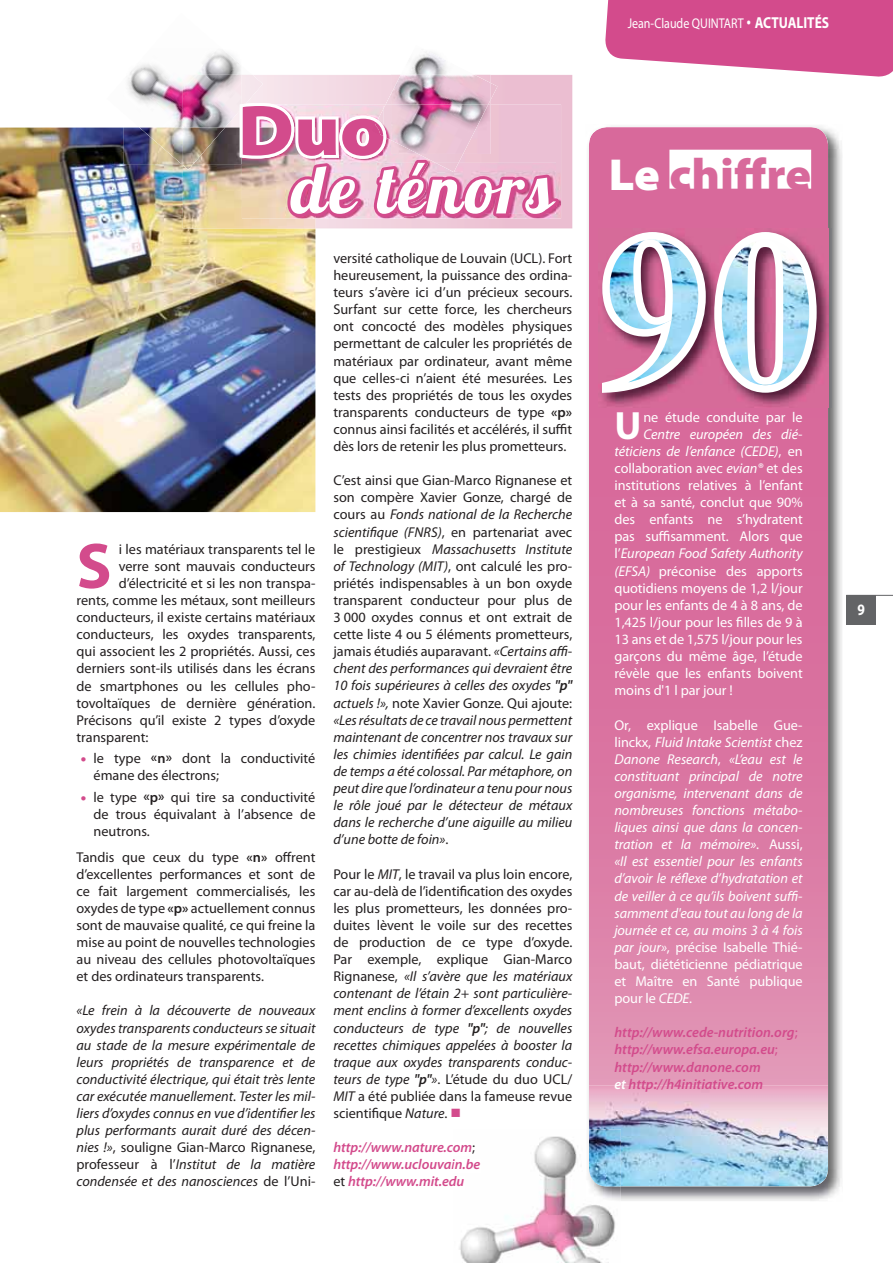
<style>
.page{position:relative;width:893px;height:1263px;background:#fff}
.page>*{position:absolute;margin:0;border:0;box-sizing:border-box;transform-origin:0 0}
.t1{font:900 semi-expanded 72px "Myriad Pro";color:#d34b8c}
.t2{font:67.5px "Lobster 1.4";letter-spacing:.05em;color:#fff}
.t3{font:700 64.95px "Myriad Pro";color:#d34b8c}
.t4{font:900 semi-expanded 45px "Myriad Pro";color:#d8699b}
.t5{font:700 39.6px "Myriad Pro";color:#fff}
.t6{font:700 15.9px "Myriad Pro";color:#fff;scale:.85 1}
.t7{font:14.25px/17.1px "Myriad Pro";color:#231f20;text-align:justify}
.t8{font:italic 14.25px/17.1px "Myriad Pro";color:#231f20;text-align:justify}
.t9{font:italic 14.25px/17.1px "Myriad Pro";letter-spacing:-.005em;color:#fff;text-align:justify}
.t10{font:14.25px/17.1px "Myriad Pro";letter-spacing:-.005em;color:#fff;text-align:justify}
.t11{font:italic 600 14.25px/17.1px "Myriad Pro";color:#d34b8c}
.t12{font:14.1px "Myriad Pro";color:#fff;scale:.85 1}
.s1{font-weight:900;font-stretch:semi-expanded;color:#d34b8c}
.s2{font-weight:600}
.s3{font-style:normal}
.s4{font-style:italic}
.s5{font-weight:600;font-style:italic}
.s6{font-weight:400;font-style:normal;color:#231f20}
.s7{font-weight:700;font-size:21.3px}
.s8{font-weight:700;font-size:15.9px}
.s9{color:#fff}
.s10{font-weight:400;font-style:normal}
</style>
<div class="page">
<img style="left:588px;top:126px;width:254px;height:1075px">
<svg style="left:589px;top:127px;width:239px;height:958px;background:#da77a2"></svg>
<img style="left:589px;top:1085px;width:239px;height:101px">
<img style="left:0;top:128px;width:315px;height:384px">
<div style="left:669px;top:150px;width:142px;height:39px;background:#fff"></div>
<img style="left:599px;top:229px;width:233px;height:179px">
<svg style="left:598px;top:228px;width:222px;height:169px"></svg>
<img style="left:183px;top:164px;width:57px;height:64px">
<img style="left:459px;top:1136px;width:156px;height:127px">
<img style="left:586px;top:1129px;width:35px;height:72px">
<img style="left:589px;top:1129px;width:32px;height:57px">
<img style="left:459px;top:1142px;width:13px;height:13px">
<svg style="left:472px;top:1145px;width:3px;height:9px"></svg>
<img style="left:459px;top:1159px;width:21px;height:13px">
<svg style="left:459px;top:1176px;width:5px;height:13px"></svg>
<img style="left:401px;top:75px;width:89px;height:19px">
<img style="left:391px;top:75px;width:10px;height:19px">
<img style="left:475px;top:74px;width:15px;height:1px">
<img style="left:475px;top:75px;width:15px;height:8px">
<img style="left:490px;top:83px;width:7px;height:11px">
<img style="left:410px;top:51px;width:37px;height:24px">
<img style="left:225px;top:128px;width:15px;height:36px">
<img style="left:124px;top:128px;width:15px;height:36px">
<svg style="left:181px;top:164px;width:12px;height:6px"></svg>
<img style="left:241px;top:75px;width:22px;height:19px">
<img style="left:124px;top:50px;width:117px;height:78px">
<img style="left:139px;top:128px;width:86px;height:36px">
<img style="left:183px;top:75px;width:58px;height:53px">
<img style="left:240px;top:94px;width:329px;height:146px">
<svg style="left:605px;top:0;width:288px;height:77px;background:#d8629b"></svg>
<div style="left:846px;top:595px;width:30px;height:30px;background:#636466"></div>
<hr style="left:846px;top:595px;width:47px;height:1px;background:#636466">
<h1 class="t1" style="left:238px;top:104px;width:149px">Duo</h1>
<h2 class="t2" style="left:291px;top:165px;width:259px">de ténors</h2>
<h3 class="t3" style="left:77px;top:542px;width:37px">S</h3>
<p class="t7" style="left:119px;top:542px;width:198px">i les matériaux transparents tel le</p>
<p class="t7" style="left:119px;top:559px;width:198px">verre sont mauvais conducteurs</p>
<p class="t7" style="left:119px;top:576px;width:198px">d’électricité et si les non transpa-</p>
<p class="t7" style="left:77px;top:593px;width:240px">rents, comme les métaux, sont meilleurs</p>
<p class="t7" style="left:77px;top:610px;width:240px">conducteurs, il existe certains matériaux</p>
<p class="t7" style="left:77px;top:627px;width:240px">conducteurs, les oxydes transparents,</p>
<p class="t7" style="left:77px;top:644px;width:240px">qui associent les 2 propriétés. Aussi, ces</p>
<p class="t7" style="left:77px;top:662px;width:240px">derniers sont-ils utilisés dans les écrans</p>
<p class="t7" style="left:77px;top:679px;width:240px">de smartphones ou les cellules pho-</p>
<p class="t7" style="left:77px;top:696px;width:240px">tovoltaïques de dernière génération.</p>
<p class="t7" style="left:77px;top:713px;width:240px">Précisons qu’il existe 2 types d’oxyde</p>
<p class="t7" style="left:77px;top:730px;width:73px">transparent:</p>
<p class="t7" style="left:94px;top:751px;width:223px;text-indent:-13px"><span class="s1">•</span> le type <span class="s2">«n»</span> dont la conductivité émane des électrons;</p>
<p class="t7" style="left:94px;top:790px;width:223px;text-indent:-13px"><span class="s1">•</span> le type <span class="s2">«p»</span> qui tire sa conductivité de trous équivalant à l’absence de neutrons.</p>
<p class="t7" style="left:77px;top:850px;width:240px">Tandis que ceux du type <span class="s2">«n»</span> offrent d’excellentes performances et sont de ce fait largement commercialisés, les oxydes de type <span class="s2">«p»</span> actuellement connus sont de mauvaise qualité, ce qui freine la mise au point de nouvelles technologies au niveau des cellules photovoltaïques et des ordinateurs transparents.</p>
<p class="t8" style="left:77px;top:1003px;width:240px">«Le frein à la découverte de nouveaux oxydes transparents conducteurs se situait au stade de la mesure expérimentale de leurs propriétés de transparence et de conductivité électrique, qui était très lente car exécutée manuellement. Tester les mil&shy;liers d’oxydes connus en vue d’identifier les plus performants aurait duré des décen&shy;nies !»<span class="s3">, souligne Gian-Marco Rignanese, professeur à l’</span>Institut de la matière condensée et des nanosciences <span class="s3">de l’Uni-</span></p>
<p class="t7" style="left:333px;top:251px;width:240px">versité catholique de Louvain (UCL). Fort heureusement, la puissance des ordina&shy;teurs s’avère ici d’un précieux secours.<br>Surfant sur cette force, les chercheurs ont concocté des modèles physiques permettant de calculer les propriétés de matériaux par ordinateur, avant même que celles-ci n’aient été mesurées. Les tests des propriétés de tous les oxydes transparents conducteurs de type <span class="s2">«p» </span>connus ainsi facilités et accélérés, il suffit dès lors de retenir les plus prometteurs.</p>
<p class="t8" style="left:333px;top:473px;width:240px"><span class="s3">C’est ainsi que Gian-Marco Rignanese et son compère Xavier Gonze, chargé de cours au</span> Fonds national de la Recherche scientifique (FNRS)<span class="s3">, en partenariat avec le prestigieux</span> Massachusetts Institute of Technology (MIT)<span class="s3">, ont calculé les pro&shy;priétés indispensables à un bon oxyde transparent conducteur pour plus de 3 000 oxydes connus et ont extrait de cette liste 4 ou 5 éléments prometteurs, jamais étudiés auparavant.</span> «Certains affi&shy;chent des performances qui devraient être 10 fois supérieures à celles des oxydes <span class="s2">"p" </span>actuels !», <span class="s3">note Xavier Gonze. Qui ajoute: </span>«Les résultats de ce travail nous permettent maintenant de concentrer nos travaux sur les chimies identifiées par calcul. Le gain de temps a été colossal. Par métaphore, on peut dire que l’ordinateur a tenu pour nous le rôle joué par le détecteur de métaux dans le recherche d’une aiguille au milieu d’une botte de foin»<span class="s3">.</span></p>
<p class="t7" style="left:333px;top:867px;width:240px">Pour le <span class="s4">MIT</span>, le travail va plus loin encore, car au-delà de l’identification des oxydes les plus prometteurs, les données pro&shy;duites lèvent le voile sur des recettes de production de ce type d’oxyde.<br>Par exemple, explique Gian-Marco Rignanese, <span class="s4">«Il s’avère que les matériaux contenant de l’étain 2+ sont particulière&shy;ment enclins à former d’excellents oxydes conducteurs de type</span> <span class="s5">"p"</span><span class="s4">; de nouvelles recettes chimiques appelées à booster la traque aux oxydes transparents conduc&shy;teurs de type</span> <span class="s5">"p"</span><span class="s4">»</span>. L’étude du duo UCL/ <span class="s4">MIT</span> a été publiée dans la fameuse revue scientifique <span class="s4">Nature</span>.</p>
<p class="t11" style="left:333px;top:1140px;width:149px">http://www.nature.com<span class="s6">; </span>http://www.uclouvain.be <span class="s6">et</span> http://www.mit.edu</p>
<p class="t12" style="left:628px;top:18px;width:239px">Jean-Claude QUINTART <span class="s7">·</span> <span class="s8">ACTUALITÉS</span></p>
<h3 class="t4" style="left:609px;top:158px;width:204px"><span class="s9">Le</span> chiffre</h3>
<h3 class="t5" style="left:614px;top:411px;width:29px">U</h3>
<p class="t10" style="left:643px;top:410px;width:161px">ne étude conduite par le</p>
<p class="t10" style="left:614px;top:427px;width:190px;text-indent:29px"><span class="s4">Centre européen des dié&shy;téticiens de l’enfance (CEDE)</span>, en collaboration avec <span class="s4">evian®</span> et des institutions relatives à l’enfant et à sa santé, conclut que 90% des enfants ne s’hydratent pas suffisamment. Alors que l’<span class="s4">European Food Safety Authority (EFSA)</span> préconise des apports quotidiens moyens de 1,2 l/jour pour les enfants de 4 à 8 ans, de 1,425 l/jour pour les filles de 9 à 13 ans et de 1,575 l/jour pour les garçons du même âge, l’étude révèle que les enfants boivent moins d'1 l par jour !</p>
<p class="t9" style="left:614px;top:718px;width:190px"><span class="s3">Or, explique Isabelle Gue&shy;linckx,</span> Fluid Intake Scientist <span class="s3">chez </span>Danone Research<span class="s3">,</span> «L’eau est le constituant principal de notre organisme, intervenant dans de nombreuses fonctions métabo&shy;liques ainsi que dans la concen&shy;tration et la mémoire»<span class="s3">. Aussi, </span>«Il est essentiel pour les enfants d’avoir le réflexe d’hydratation et de veiller à ce qu’ils boivent suffi&shy;samment d'eau tout au long de la journée et ce, au moins 3 à 4 fois par jour»<span class="s3">, précise Isabelle Thié&shy;baut, diététicienne pédiatrique et Maître en Santé publique pour le</span> CEDE<span class="s3">.</span></p>
<p class="t11" style="left:614px;top:1025px;width:185px">http://www.cede-nutrition.org<span class="s10">; </span>http://www.efsa.europa.eu<span class="s10">; </span>http://www.danone.com<br><span class="s9">et</span> http://h4initiative.com</p>
<p class="t6" style="left:857px;top:604px;width:10px">9</p>
</div>
